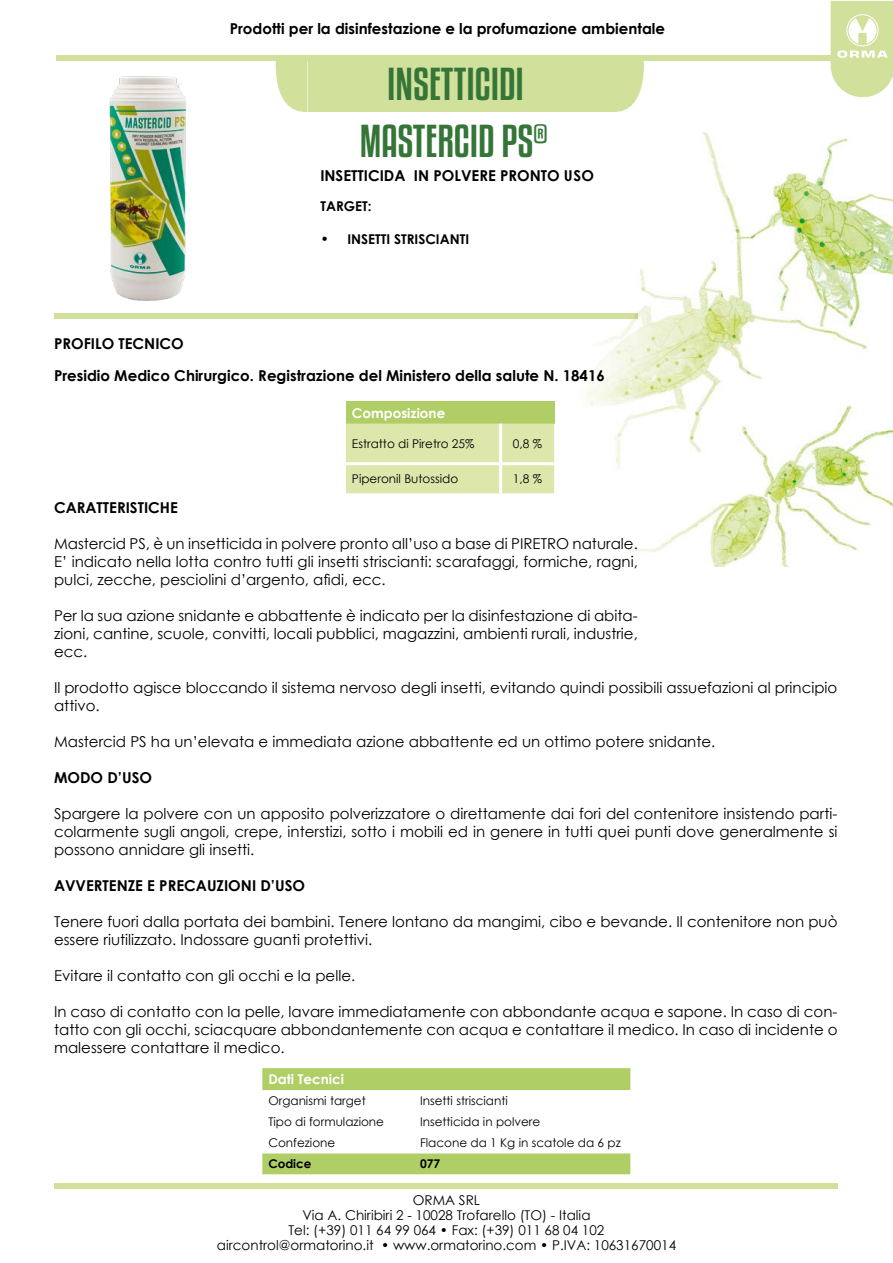
<style>
.page{position:relative;width:893px;height:1263px;background:#fff}
.page>*{position:absolute;margin:0;border:0;box-sizing:border-box;transform-origin:0 0}
.t1{font:40.5px "Kenyan Coffee Rg";color:#357638}
.t2{font:15px/18px "Century Gothic";color:#000;text-align:justify}
.t3{font:700 15px/31.5px "Century Gothic";color:#000}
.t4{font:13.5px/15px "Century Gothic";color:#000;text-align:center}
.t5{font:700 13.5px "Century Gothic";color:#000}
.t6{font:700 13.5px "Century Gothic";color:#fff}
.t7{font:12px "Century Gothic";color:#000}
.t8{font:700 12px "Century Gothic";color:#000}
.s1{font-size:14.25px}
</style>
<div class="page">
<div style="left:54px;top:1184px;width:783px;height:5px;background:#d1e09b"></div>
<div style="left:54px;top:313px;width:584px;height:5px;background:#d1e09b"></div>
<img style="left:569px;top:97px;width:324px;height:469px">
<svg style="left:270px;top:60px;width:380px;height:54px;background:#d5e2a4"></svg>
<div style="left:56px;top:55px;width:785px;height:5px;background:#d1e09b"></div>
<svg style="left:831px;top:1px;width:62px;height:96px"></svg>
<svg style="left:262px;top:1068px;width:368px;height:106px"></svg>
<div style="left:346px;top:401px;width:208px;height:23px;background:#b0ce65"></div>
<div style="left:346px;top:424px;width:208px;height:69px;background:#dde7ac"></div>
<hr style="left:499px;top:424px;width:3px;height:38px;background:#fff">
<hr style="left:346px;top:462px;width:155px;height:3px;background:#fff">
<hr style="left:501px;top:462px;width:53px;height:3px;background:#fff">
<hr style="left:499px;top:465px;width:3px;height:28px;background:#fff">
<img style="left:109px;top:76px;width:78px;height:225px">
<p class="t3" style="left:230px;top:12px;width:437px">Prodotti per la disinfestazione e la profumazione ambientale</p>
<h1 class="t1" style="left:387px;top:57px;width:138px">INSETTICIDI</h1>
<h1 class="t1" style="left:360px;top:113px;width:189px">MASTERCID PS<sup>®</sup></h1>
<p class="t3" style="left:320px;top:159px;width:275px">INSETTICIDA IN POLVERE PRONTO USO</p>
<p class="t5" style="left:320px;top:196px;width:53px">TARGET:</p>
<p class="t5" style="left:320px;top:229px;width:150px"><span class="s1">•</span> INSETTI STRISCIANTI</p>
<p class="t3" style="left:54px;top:327px;width:552px">PROFILO TECNICO<br>Presidio Medico Chirurgico. Registrazione del Ministero della salute N. 18416</p>
<p class="t6" style="left:352px;top:402px;width:95px">Composizione</p>
<p class="t7" style="left:352px;top:435px;width:124px">Estratto di Piretro 25%</p>
<p class="t7" style="left:513px;top:435px;width:31px">0,8 %</p>
<p class="t7" style="left:352px;top:470px;width:108px">Piperonil Butossido</p>
<p class="t7" style="left:513px;top:470px;width:31px">1,8 %</p>
<p class="t3" style="left:54px;top:491px;width:125px">CARATTERISTICHE</p>
<p class="t2" style="left:54px;top:534px;width:585px">Mastercid PS, è un insetticida in polvere pronto all’uso a base di PIRETRO naturale.<br>E’ indicato nella lotta contro tutti gli insetti striscianti: scarafaggi, formiche, ragni, pulci, zecche, pesciolini d’argento, afidi, ecc.</p>
<p class="t2" style="left:54px;top:606px;width:585px">Per la sua azione snidante e abbattente è indicato per la disinfestazione di abita&shy;zioni, cantine, scuole, convitti, locali pubblici, magazzini, ambienti rurali, industrie, ecc.</p>
<p class="t2" style="left:54px;top:678px;width:785px">Il prodotto agisce bloccando il sistema nervoso degli insetti, evitando quindi possibili assuefazioni al principio attivo.</p>
<p class="t2" style="left:54px;top:732px;width:663px">Mastercid PS ha un’elevata e immediata azione abbattente ed un ottimo potere snidante.</p>
<p class="t3" style="left:54px;top:761px;width:100px">MODO D’USO</p>
<p class="t2" style="left:54px;top:804px;width:785px">Spargere la polvere con un apposito polverizzatore o direttamente dai fori del contenitore insistendo parti&shy;colarmente sugli angoli, crepe, interstizi, sotto i mobili ed in genere in tutti quei punti dove generalmente si possono annidare gli insetti.</p>
<p class="t3" style="left:54px;top:869px;width:253px">AVVERTENZE E PRECAUZIONI D’USO</p>
<p class="t2" style="left:54px;top:912px;width:785px">Tenere fuori dalla portata dei bambini. Tenere lontano da mangimi, cibo e bevande. Il contenitore non può essere riutilizzato. Indossare guanti protettivi.</p>
<p class="t2" style="left:54px;top:966px;width:303px">Evitare il contatto con gli occhi e la pelle.</p>
<p class="t2" style="left:54px;top:1002px;width:785px">In caso di contatto con la pelle, lavare immediatamente con abbondante acqua e sapone. In caso di con&shy;tatto con gli occhi, sciacquare abbondantemente con acqua e contattare il medico. In caso di incidente o malessere contattare il medico.</p>
<p class="t6" style="left:268px;top:1069px;width:77px">Dati Tecnici</p>
<p class="t7" style="left:268px;top:1092px;width:99px">Organismi target</p>
<p class="t7" style="left:420px;top:1092px;width:89px">Insetti striscianti</p>
<p class="t7" style="left:268px;top:1113px;width:117px">Tipo di formulazione</p>
<p class="t7" style="left:420px;top:1113px;width:122px">Insetticida in polvere</p>
<p class="t7" style="left:268px;top:1134px;width:68px">Confezione</p>
<p class="t7" style="left:420px;top:1134px;width:202px">Flacone da 1 Kg in scatole da 6 pz</p>
<p class="t8" style="left:268px;top:1155px;width:45px">Codice</p>
<p class="t8" style="left:420px;top:1155px;width:22px">077</p>
<p class="t4" style="left:217px;top:1192px;width:461px">ORMA SRL<br>Via A. Chiribiri 2 - 10028 Trofarello (TO) - Italia<br>Tel: (+39) 011 64 99 064 • Fax: (+39) 011 68 04 102 aircontrol@ormatorino.it • www.ormatorino.com • P.IVA: 10631670014</p>
</div>
